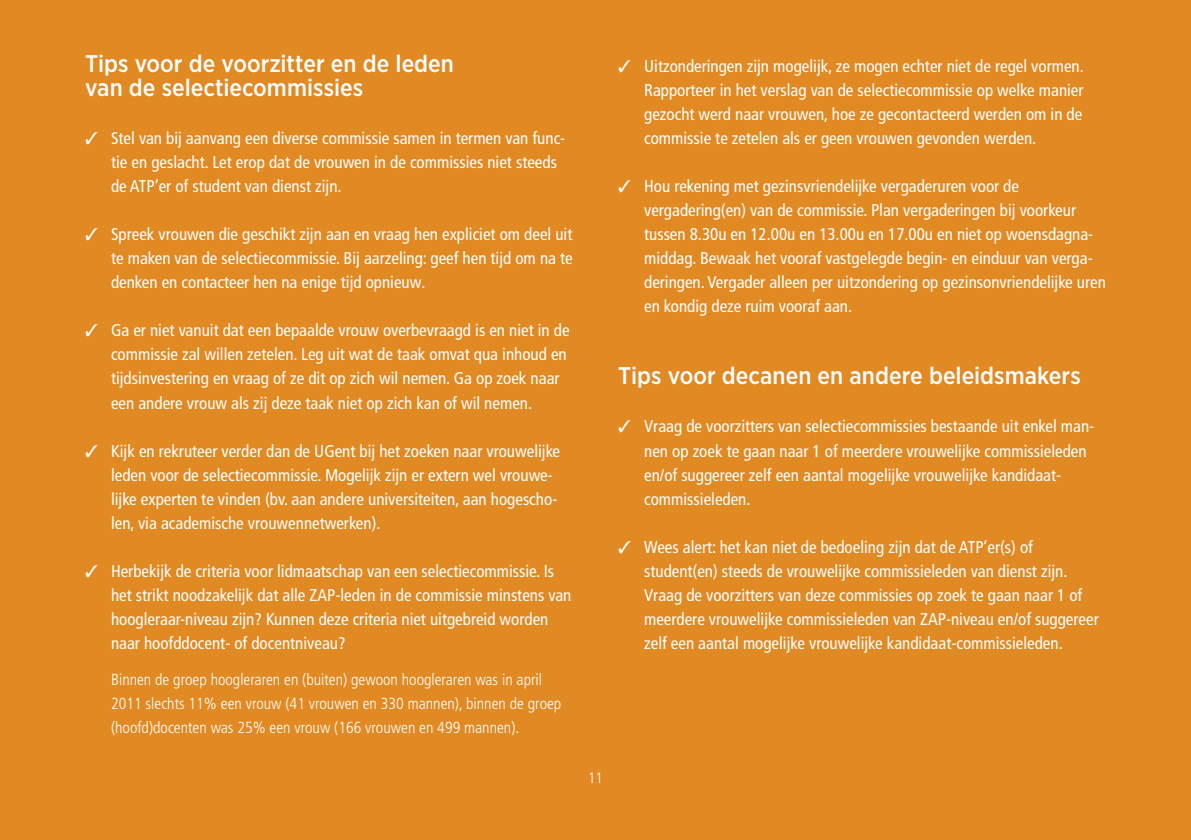
<style>
.page{position:relative;width:1191px;height:840px;background:#fff}
.page>*{position:absolute;margin:0;border:0;box-sizing:border-box;transform-origin:0 0}
.t1{font:500 24px/24px "Gotham Narrow";color:#fff}
.t2{font:condensed 17px/24px "Frutiger LT Pro";color:#fff}
.t3{font:300 condensed 16px/24px "Frutiger LT Pro";color:#fff}
.t4{font:300 condensed 15px "Frutiger LT Pro";color:#fff}
</style>
<div class="page">
<div style="left:0;top:0;width:1191px;height:839px;background:#e18922"></div>
<h1 class="t1" style="left:85px;top:51px;width:370px">Tips voor de voorzitter en de leden van de selectiecommissies</h1>
<p class="t2" style="left:111px;top:126px;width:456px;text-indent:-26px">✓ Stel van bij aanvang een diverse commissie samen in termen van func&shy;tie en geslacht. Let erop dat de vrouwen in de commissies niet steeds de ATP’er of student van dienst zijn.</p>
<p class="t2" style="left:111px;top:222px;width:463px;text-align:justify;text-indent:-26px">✓ Spreek vrouwen die geschikt zijn aan en vraag hen expliciet om deel uit te maken van de selectiecommissie. Bij aarzeling: geef hen tijd om na te denken en contacteer hen na enige tijd opnieuw.</p>
<p class="t2" style="left:111px;top:318px;width:460px;text-indent:-26px">✓ Ga er niet vanuit dat een bepaalde vrouw overbevraagd is en niet in de commissie zal willen zetelen. Leg uit wat de taak omvat qua inhoud en tijdsinvestering en vraag of ze dit op zich wil nemen. Ga op zoek naar een andere vrouw als zij deze taak niet op zich kan of wil nemen.</p>
<p class="t2" style="left:111px;top:438px;width:450px;text-indent:-26px">✓ Kijk en rekruteer verder dan de UGent bij het zoeken naar vrouwelijke leden voor de selectiecommissie. Mogelijk zijn er extern wel vrouwe&shy;lijke experten te vinden (bv. aan andere universiteiten, aan hogescho&shy;len, via academische vrouwennetwerken).</p>
<p class="t2" style="left:111px;top:558px;width:462px;text-indent:-26px">✓ Herbekijk de criteria voor lidmaatschap van een selectiecommissie. Is het strikt noodzakelijk dat alle ZAP-leden in de commissie minstens van hoogleraar-niveau zijn? Kunnen deze criteria niet uitgebreid worden naar hoofddocent- of docentniveau?</p>
<p class="t3" style="left:111px;top:667px;width:452px">Binnen de groep hoogleraren en (buiten) gewoon hoogleraren was in april<br>2011 slechts 11% een vrouw (41 vrouwen en 330 mannen), binnen de groep (hoofd)docenten was 25% een vrouw (166 vrouwen en 499 mannen).</p>
<p class="t4" style="left:588px;top:769px;width:16px">11</p>
<p class="t2" style="left:644px;top:54px;width:441px;text-align:justify;text-indent:-26px">✓ Uitzonderingen zijn mogelijk, ze mogen echter niet de regel vormen.<br>Rapporteer in het verslag van de selectiecommissie op welke manier gezocht werd naar vrouwen, hoe ze gecontacteerd werden om in de commissie te zetelen als er geen vrouwen gevonden werden.</p>
<p class="t2" style="left:644px;top:174px;width:463px;text-indent:-26px">✓ Hou rekening met gezinsvriendelijke vergaderuren voor de vergadering(en) van de commissie. Plan vergaderingen bij voorkeur tussen 8.30u en 12.00u en 13.00u en 17.00u en niet op woensdagna&shy;middag. Bewaak het vooraf vastgelegde begin- en einduur van verga&shy;deringen. Vergader alleen per uitzondering op gezinsonvriendelijke uren en kondig deze ruim vooraf aan.</p>
<h1 class="t1" style="left:618px;top:363px;width:464px">Tips voor decanen en andere beleidsmakers</h1>
<p class="t2" style="left:644px;top:414px;width:451px;text-indent:-26px">✓ Vraag de voorzitters van selectiecommissies bestaande uit enkel man&shy;nen op zoek te gaan naar 1 of meerdere vrouwelijke commissieleden en/of suggereer zelf een aantal mogelijke vrouwelijke kandidaat&shy;commissieleden.</p>
<p class="t2" style="left:644px;top:534px;width:456px;text-indent:-26px">✓ Wees alert: het kan niet de bedoeling zijn dat de ATP’er(s) of student(en) steeds de vrouwelijke commissieleden van dienst zijn.<br>Vraag de voorzitters van deze commissies op zoek te gaan naar 1 of meerdere vrouwelijke commissieleden van ZAP-niveau en/of suggereer zelf een aantal mogelijke vrouwelijke kandidaat-commissieleden.</p>
</div>
